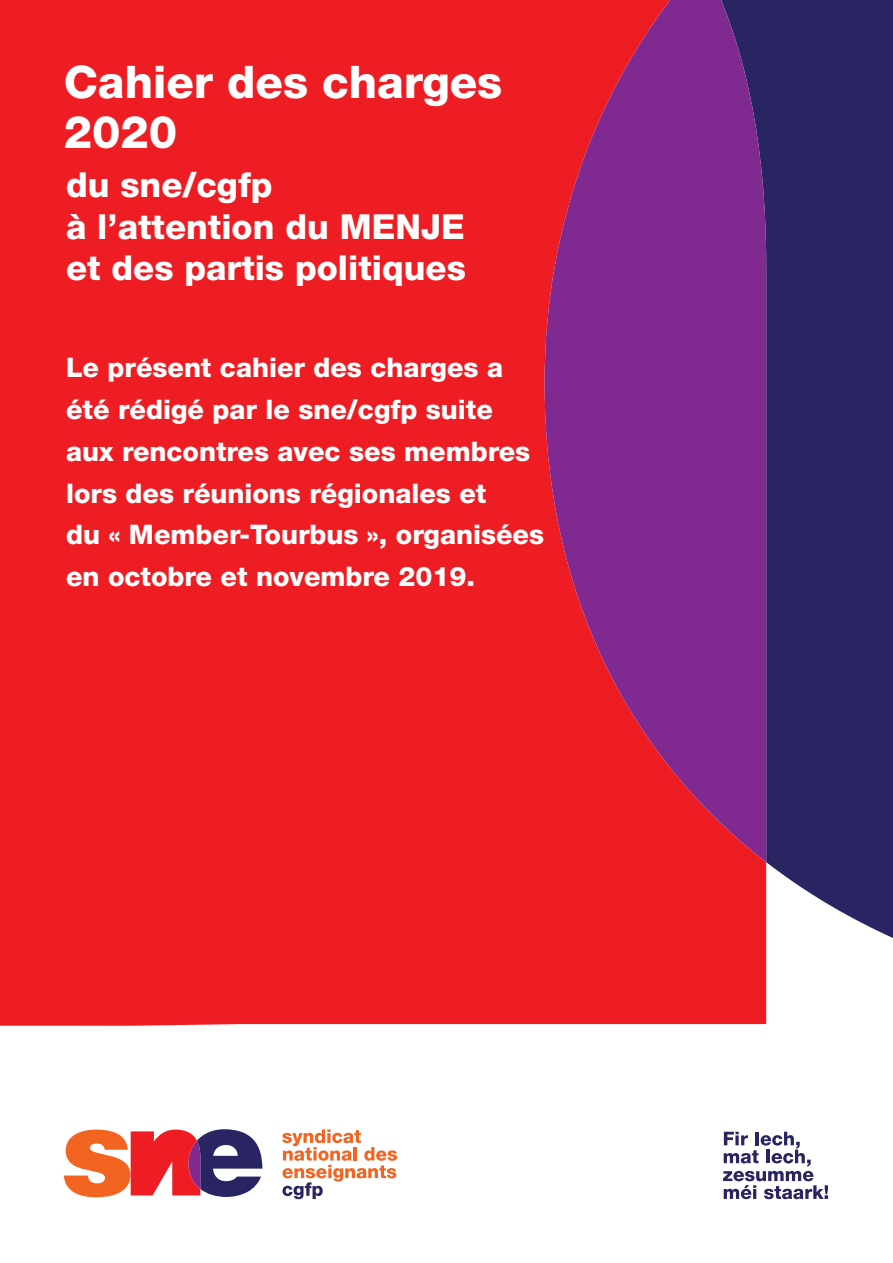
<style>
.page{position:relative;width:893px;height:1263px;background:#fff}
.page>*{position:absolute;margin:0;border:0;box-sizing:border-box;transform-origin:0 0}
.t1{font:800 45px/49.5px "Helvetica Neue";color:#fff}
.t2{font:800 34.5px/41.4px "Helvetica Neue";color:#fff}
.t3{font:800 27px/41.8px "Helvetica Neue";color:#fff}
</style>
<div class="page">
<div style="left:0;top:0;width:766px;height:1026px;background:#ee1d23"></div>
<svg style="left:703px;top:0;width:190px;height:977px;background:#423469"></svg>
<svg style="left:545px;top:0;width:221px;height:862px;background:#982675"></svg>
<svg style="left:64px;top:1129px;width:198px;height:68px"></svg>
<svg style="left:282px;top:1129px;width:115px;height:70px"></svg>
<svg style="left:723px;top:1132px;width:105px;height:67px"></svg>
<h1 class="t1" style="left:64px;top:61px;width:440px">Cahier des charges<br>2020</h1>
<p class="t2" style="left:66px;top:167px;width:401px">du sne/cgfp<br>à l’attention du MENJE et des partis politiques</p>
<p class="t3" style="left:66px;top:349px;width:479px">Le présent cahier des charges a été rédigé par le sne/cgfp suite aux rencontres avec ses membres lors des réunions régionales et<br>du « Member-Tourbus », organisées en octobre et novembre 2019.</p>
</div>
